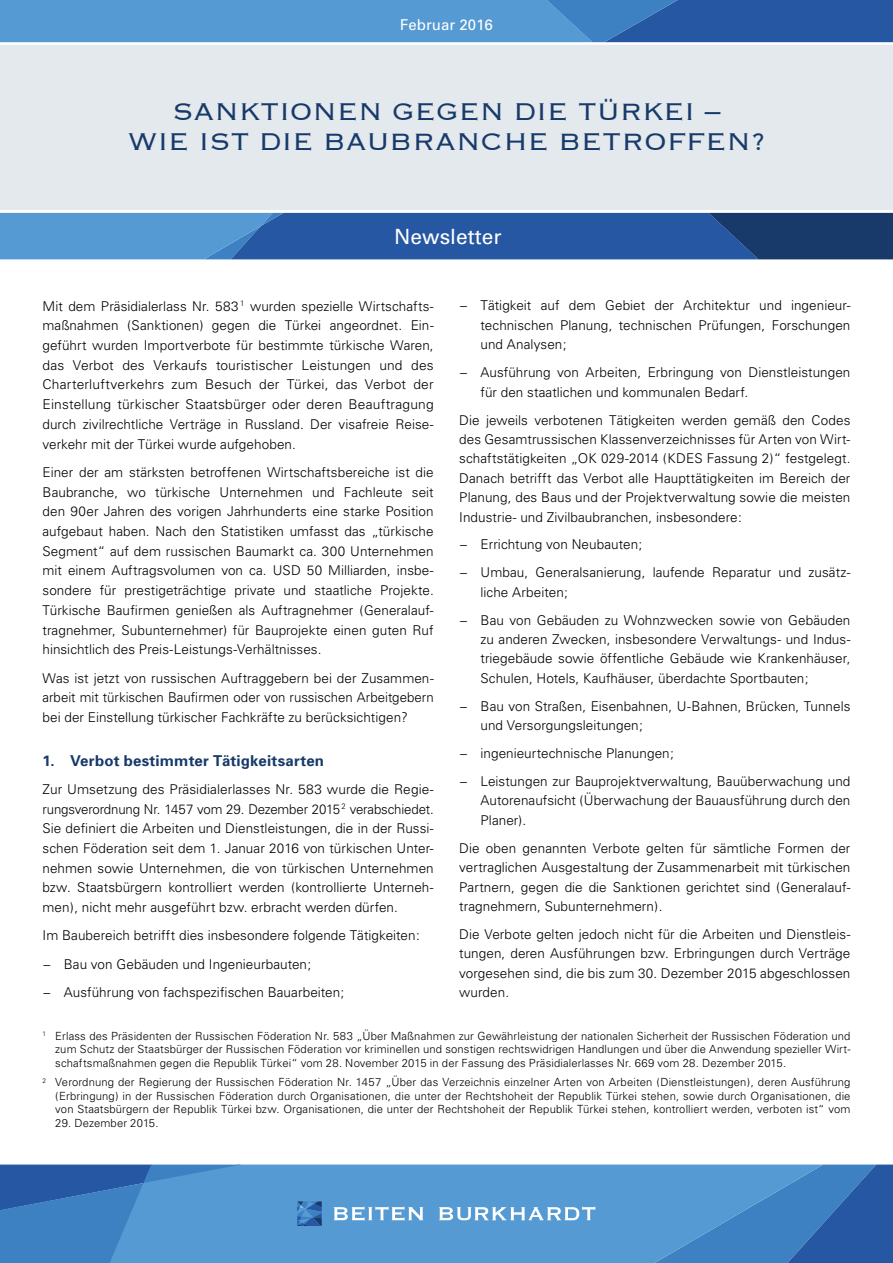
<style>
.page{position:relative;width:893px;height:1263px;background:#fff}
.page>*{position:absolute;margin:0;border:0;box-sizing:border-box;transform-origin:0 0}
.t1{font:300 31.5px/30px "Copperplate";color:#173a6a;text-align:center}
.t2{font:21px "Univers";color:#fff}
.t3{font:700 15px "Univers";letter-spacing:.015em;color:#173a6a}
.t4{font:15px "Univers";color:#fff}
.t5{font:300 13.5px/19.6px "Univers";letter-spacing:.005em;color:#000;text-align:justify}
.t6{font:300 11.25px/13.5px "Univers";letter-spacing:.01em;color:#000;text-align:justify}
</style>
<div class="page">
<svg style="left:0;top:0;width:893px;height:42px;background:#4585c3"></svg>
<svg style="left:0;top:213px;width:893px;height:46px;background:#3064a5"></svg>
<div style="left:0;top:45px;width:893px;height:165px;background:#e3e9ec"></div>
<svg style="left:823px;top:1164px;width:70px;height:99px;background:#2c61aa"></svg>
<svg style="left:241px;top:1164px;width:582px;height:99px;background:#5296d0"></svg>
<svg style="left:0;top:1164px;width:241px;height:99px;background:#4384c3"></svg>
<svg style="left:334px;top:1206px;width:89px;height:15px"></svg>
<svg style="left:297px;top:1201px;width:25px;height:25px"></svg>
<svg style="left:439px;top:1206px;width:156px;height:14px"></svg>
<p class="t4" style="left:400px;top:15px;width:94px">Februar 2016</p>
<h1 class="t1" style="left:128px;top:95px;width:639px">SANKTIONEN GEGEN DIE TÜRKEI –<br>WIE IST DIE BAUBRANCHE BETROFFEN?</h1>
<h2 class="t2" style="left:394px;top:223px;width:109px">Newsletter</h2>
<p class="t5" style="left:480px;top:296px;width:371px;text-indent:-21px">− Tätigkeit auf dem Gebiet der Architektur und ingenieur&shy;technischen Planung, technischen Prüfungen, Forschungen und Analysen;</p>
<p class="t5" style="left:480px;top:363px;width:371px;text-indent:-21px">− Ausführung von Arbeiten, Erbringung von Dienstleistungen für den staatlichen und kommunalen Bedarf.</p>
<p class="t5" style="left:459px;top:410px;width:393px">Die jeweils verbotenen Tätigkeiten werden gemäß den Codes des Gesamtrussischen Klassenverzeichnisses für Arten von Wirt&shy;schaftstätigkeiten „OK 029-2014 (KDES Fassung 2)“ festgelegt.<br>Danach betrifft das Verbot alle Haupttätigkeiten im Bereich der Planung, des Baus und der Projektverwaltung sowie die meisten Industrie- und Zivilbaubranchen, insbesondere:</p>
<p class="t5" style="left:459px;top:531px;width:393px;line-height:27.9px">− Errichtung von Neubauten;<br>− Umbau, Generalsanierung, laufende Reparatur und zusätz-</p>
<p class="t5" style="left:459px;top:578px;width:393px;line-height:27.9px;text-indent:21px">liche Arbeiten;<br>− Bau von Gebäuden zu Wohnzwecken sowie von Gebäuden</p>
<p class="t5" style="left:480px;top:630px;width:371px">zu anderen Zwecken, insbesondere Verwaltungs- und Indus&shy;triegebäude sowie öffentliche Gebäude wie Krankenhäuser, Schulen, Hotels, Kaufhäuser, überdachte Sportbauten;</p>
<p class="t5" style="left:480px;top:696px;width:371px;text-indent:-21px">− Bau von Straßen, Eisenbahnen, U-Bahnen, Brücken, Tunnels und Versorgungsleitungen;</p>
<p class="t5" style="left:459px;top:739px;width:393px;line-height:27.9px">− ingenieurtechnische Planungen;<br>− Leistungen zur Bauprojektverwaltung, Bauüberwachung und</p>
<p class="t5" style="left:480px;top:791px;width:371px">Autorenaufsicht (Überwachung der Bauausführung durch den<br>Planer).</p>
<p class="t5" style="left:459px;top:838px;width:393px">Die oben genannten Verbote gelten für sämtliche Formen der vertraglichen Ausgestaltung der Zusammenarbeit mit türkischen Partnern, gegen die die Sanktionen gerichtet sind (Generalauf&shy;tragnehmern, Subunternehmern).</p>
<p class="t5" style="left:459px;top:924px;width:393px">Die Verbote gelten jedoch nicht für die Arbeiten und Dienstleis&shy;tungen, deren Ausführungen bzw. Erbringungen durch Verträge vorgesehen sind, die bis zum 30. Dezember 2015 abgeschlossen wurden.</p>
<p class="t6" style="left:55px;top:1029px;width:797px;text-indent:-13px"><sup>1</sup> Erlass des Präsidenten der Russischen Föderation Nr. 583 „Über Maßnahmen zur Gewährleistung der nationalen Sicherheit der Russischen Föderation und zum Schutz der Staatsbürger der Russischen Föderation vor kriminellen und sonstigen rechtswidrigen Handlungen und über die Anwendung spezieller Wirt&shy;schaftsmaßnahmen gegen die Republik Türkei“ vom 28. November 2015 in der Fassung des Präsidialerlasses Nr. 669 vom 28. Dezember 2015.</p>
<p class="t6" style="left:55px;top:1076px;width:797px;text-indent:-13px"><sup>2</sup> Verordnung der Regierung der Russischen Föderation Nr. 1457 „Über das Verzeichnis einzelner Arten von Arbeiten (Dienstleistungen), deren Ausführung (Erbringung) in der Russischen Föderation durch Organisationen, die unter der Rechtshoheit der Republik Türkei stehen, sowie durch Organisationen, die von Staatsbürgern der Republik Türkei bzw. Organisationen, die unter der Rechtshoheit der Republik Türkei stehen, kontrolliert werden, verboten ist“ vom</p>
<p class="t6" style="left:55px;top:1116px;width:105px">29. Dezember 2015.</p>
<p class="t5" style="left:43px;top:296px;width:393px">Mit dem Präsidialerlass Nr. 583 <sup>1</sup> wurden spezielle Wirtschafts&shy;maßnahmen (Sanktionen) gegen die Türkei angeordnet. Ein&shy;geführt wurden Importverbote für bestimmte türkische Waren, das Verbot des Verkaufs touristischer Leistungen und des Charterluftverkehrs zum Besuch der Türkei, das Verbot der Einstellung türkischer Staatsbürger oder deren Beauftragung durch zivilrechtliche Verträge in Russland. Der visafreie Reise&shy;verkehr mit der Türkei wurde aufgehoben.</p>
<p class="t5" style="left:43px;top:462px;width:393px">Einer der am stärksten betroffenen Wirtschaftsbereiche ist die Baubranche, wo türkische Unternehmen und Fachleute seit den 90er Jahren des vorigen Jahrhunderts eine starke Position aufgebaut haben. Nach den Statistiken umfasst das „türkische Segment“ auf dem russischen Baumarkt ca. 300 Unternehmen mit einem Auftragsvolumen von ca. USD 50 Milliarden, insbe&shy;sondere für prestigeträchtige private und staatliche Projekte.<br>Türkische Baufirmen genießen als Auftragnehmer (Generalauf&shy;tragnehmer, Subunternehmer) für Bauprojekte einen guten Ruf hinsichtlich des Preis-Leistungs-Verhältnisses.</p>
<p class="t5" style="left:43px;top:668px;width:393px">Was ist jetzt von russischen Auftraggebern bei der Zusammen&shy;arbeit mit türkischen Baufirmen oder von russischen Arbeitgebern bei der Einstellung türkischer Fachkräfte zu berücksichtigen?</p>
<p class="t3" style="left:43px;top:751px;width:283px">1. Verbot bestimmter Tätigkeitsarten</p>
<p class="t5" style="left:43px;top:779px;width:393px">Zur Umsetzung des Präsidialerlasses Nr. 583 wurde die Regie&shy;rungsverordnung Nr. 1457 vom 29. Dezember 2015 <sup>2</sup> verabschiedet.<br>Sie definiert die Arbeiten und Dienstleistungen, die in der Russi&shy;schen Föderation seit dem 1. Januar 2016 von türkischen Unter&shy;nehmen sowie Unternehmen, die von türkischen Unternehmen bzw. Staatsbürgern kontrolliert werden (kontrollierte Unterneh&shy;men), nicht mehr ausgeführt bzw. erbracht werden dürfen.</p>
<p class="t5" style="left:43px;top:921px;width:379px;line-height:28.2px;text-align:left">Im Baubereich betrifft dies insbesondere folgende Tätigkeiten: − Bau von Gebäuden und Ingenieurbauten;<br>− Ausführung von fachspezifischen Bauarbeiten;</p>
</div>
